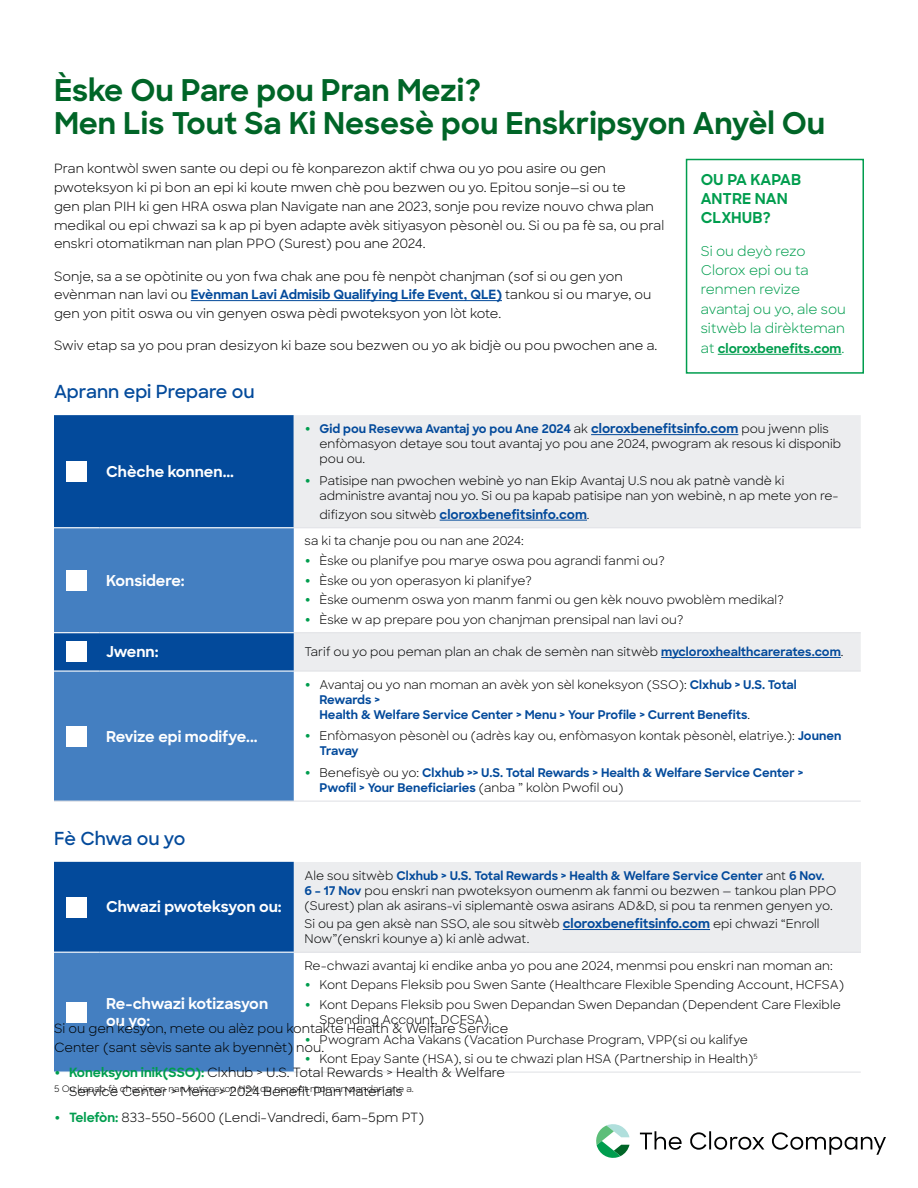
<style>
.page{position:relative;width:918px;height:1188px;background:#fff}
.page>*{position:absolute;margin:0;border:0;box-sizing:border-box;transform-origin:0 0}
.t1{font:700 30px/33px "Sharp Sans";color:#006527}
.t2{font:600 18px "Sharp Sans";color:#034a9b}
.t3{font:700 15px/16.5px "Sharp Sans";color:#fff}
.t4{font:700 15px/18.8px "Sharp Sans";color:#009d4e}
.t5{font:700 15px "Sharp Sans";letter-spacing:-.025em;color:#fff}
.t6{font:13.5px/19.5px "Sharp Sans";color:#009d4e}
.t7{font:12.75px/18.8px "Sharp Sans";color:#000101}
.t8{font:700 12.75px "Sharp Sans";color:#034a9b}
.t9{font:700 12.75px "Sharp Sans";color:#009d4e}
.t10{font:12px/15px "Sharp Sans";color:#000}
.t11{font:12px/15px "Sharp Sans";color:#000101}
.t12{font:700 12px/15px "Sharp Sans";color:#034a9b}
.t13{font:9px "Sharp Sans";color:#000101}
.s1{font-weight:700;color:#034a9b}
.s2{font-weight:400;font-size:13.5px}
.s3{font-weight:700;font-size:16.5px;color:#009d4e}
.s4{font-weight:700;font-size:12.75px;color:#034a9b}
.s5{font-weight:400;font-size:12px;color:#000}
.s6{font-size:16.5px;color:#009d4e}
.s7{font-weight:400;color:#000}
.s8{font-weight:400;color:#000101}
.s9{font-weight:700;color:#009d4e}
</style>
<div class="page">
<hr style="left:191px;top:300px;width:311px;height:1px;background:#034a9b">
<svg style="left:294px;top:415px;width:567px;height:255px;fill:#ecedef"></svg>
<svg style="left:54px;top:415px;width:240px;height:386px;background:#2b6bb2"></svg>
<hr style="left:294px;top:527px;width:567px;height:1px;background:#e2e3e7">
<hr style="left:294px;top:632px;width:567px;height:1px;background:#e2e3e7">
<hr style="left:294px;top:670px;width:567px;height:2px;background:#e2e3e7">
<hr style="left:294px;top:801px;width:567px;height:1px;background:#e2e3e7">
<hr style="left:54px;top:527px;width:45px;height:1px;background:#fff">
<hr style="left:99px;top:527px;width:195px;height:1px;background:#fff">
<hr style="left:54px;top:632px;width:45px;height:1px;background:#fff">
<hr style="left:99px;top:632px;width:195px;height:1px;background:#fff">
<hr style="left:54px;top:670px;width:45px;height:2px;background:#fff">
<hr style="left:99px;top:670px;width:195px;height:2px;background:#fff">
<hr style="left:54px;top:801px;width:45px;height:1px;background:#e2e3e7">
<hr style="left:99px;top:801px;width:195px;height:1px;background:#e2e3e7">
<div style="left:66px;top:461px;width:21px;height:21px;background:#fff"></div>
<hr style="left:591px;top:434px;width:147px;height:1px;background:#034a9b">
<hr style="left:440px;top:520px;width:147px;height:1px;background:#034a9b">
<div style="left:66px;top:570px;width:21px;height:20px;background:#fff"></div>
<div style="left:66px;top:642px;width:21px;height:20px;background:#fff"></div>
<hr style="left:661px;top:657px;width:180px;height:1px;background:#034a9b">
<div style="left:66px;top:726px;width:21px;height:20px;background:#fff"></div>
<div style="left:294px;top:862px;width:567px;height:90px;background:#ecedef"></div>
<svg style="left:54px;top:862px;width:240px;height:210px;background:#2969b1"></svg>
<hr style="left:294px;top:952px;width:567px;height:1px;background:#e2e3e7">
<hr style="left:294px;top:1072px;width:567px;height:1px;background:#e2e3e7">
<hr style="left:54px;top:952px;width:45px;height:1px;background:#fff">
<hr style="left:99px;top:952px;width:195px;height:1px;background:#fff">
<div style="left:66px;top:897px;width:21px;height:20px;background:#fff"></div>
<hr style="left:563px;top:929px;width:147px;height:1px;background:#034a9b">
<div style="left:66px;top:1002px;width:21px;height:20px;background:#fff"></div>
<hr style="left:718px;top:354px;width:124px;height:1px;background:#009d4e">
<div style="left:686px;top:159px;width:178px;height:215px;border:2px solid #009d4e"></div>
<svg style="left:596px;top:1124px;width:33px;height:34px"></svg>
<svg style="left:640px;top:1131px;width:246px;height:24px"></svg>
<h1 class="t1" style="left:54px;top:73px;width:773px">Èske Ou Pare pou Pran Mezi?<br>Men Lis Tout Sa Ki Nesesè pou Enskripsyon Anyèl Ou</h1>
<p class="t7" style="left:54px;top:159px;width:612px">Pran kontwòl swen sante ou depi ou fè konparezon aktif chwa ou yo pou asire ou gen pwoteksyon ki pi bon an epi ki koute mwen chè pou bezwen ou yo. Epitou sonje—si ou te<br>gen plan PIH ki gen HRA oswa plan Navigate nan ane 2023, sonje pou revize nouvo chwa plan medikal ou epi chwazi sa k ap pi byen adapte avèk sitiyasyon pèsonèl ou. Si ou pa fè sa, ou pral enskri otomatikman nan plan PPO (Surest) pou ane 2024.</p>
<p class="t7" style="left:54px;top:266px;width:599px">Sonje, sa a se opòtinite ou yon fwa chak ane pou fè nenpòt chanjman (sof si ou gen yon evènman nan lavi ou <span class="s1">Evènman Lavi Admisib Qualifying Life Event, QLE)</span> tankou si ou marye, ou gen yon pitit oswa ou vin genyen oswa pèdi pwoteksyon yon lòt kote.</p>
<p class="t7" style="left:54px;top:336px;width:605px">Swiv etap sa yo pou pran desizyon ki baze sou bezwen ou yo ak bidjè ou pou pwochen ane a.</p>
<h2 class="t2" style="left:54px;top:379px;width:202px">Aprann epi Prepare ou</h2>
<p class="t4" style="left:701px;top:170px;width:102px">OU PA KAPAB<br>ANTRE NAN<br>CLXHUB?</p>
<p class="t6" style="left:701px;top:240px;width:147px">Si ou deyò rezo<br>Clorox epi ou ta renmen revize avantaj ou yo, ale sou sitwèb la dirèkteman</p>
<p class="t9" style="left:701px;top:339px;width:145px"><span class="s2">at</span> cloroxbenefits.com<span class="s2">.</span></p>
<p class="t3" style="left:106px;top:463px;width:130px">Chèche konnen...</p>
<p class="t3" style="left:106px;top:571px;width:80px">Konsidere:</p>
<p class="t10" style="left:320px;top:421px;width:523px;text-indent:-15px"><span class="s3">•</span> <span class="s1">Gid pou Resevwa Avantaj yo pou Ane 2024</span> ak <span class="s4">cloroxbenefitsinfo.com</span> pou jwenn plis enfòmasyon detaye sou tout avantaj yo pou ane 2024, pwogram ak resous ki disponib pou ou.</p>
<p class="t10" style="left:320px;top:473px;width:521px;text-indent:-15px"><span class="s3">•</span> Patisipe nan pwochen webinè yo nan Ekip Avantaj U.S nou ak patnè vandè ki administre avantaj nou yo. Si ou pa kapab patisipe nan yon webinè, n ap mete yon re-</p>
<p class="t8" style="left:320px;top:505px;width:272px"><span class="s5">difizyon sou sitwèb</span> cloroxbenefitsinfo.com<span class="s5">.</span></p>
<p class="t11" style="left:305px;top:533px;width:221px">sa ki ta chanje pou ou nan ane 2024:</p>
<p class="t10" style="left:305px;top:553px;width:362px"><span class="s3">•</span> Èske ou planifye pou marye oswa pou agrandi fanmi ou?</p>
<p class="t10" style="left:305px;top:572px;width:229px"><span class="s3">•</span> Èske ou yon operasyon ki planifye?</p>
<p class="t10" style="left:305px;top:592px;width:481px"><span class="s3">•</span> Èske oumenm oswa yon manm fanmi ou gen kèk nouvo pwoblèm medikal?</p>
<p class="t10" style="left:305px;top:611px;width:381px"><span class="s3">•</span> Èske w ap prepare pou yon chanjman prensipal nan lavi ou?</p>
<p class="t3" style="left:106px;top:643px;width:54px">Jwenn:</p>
<p class="t11" style="left:305px;top:644px;width:541px">Tarif ou yo pou peman plan an chak de semèn nan sitwèb <span class="s1">mycloroxhealthcarerates.com</span>.</p>
<p class="t3" style="left:106px;top:727px;width:153px">Revize epi modifye...</p>
<h2 class="t2" style="left:54px;top:825px;width:133px">Fè Chwa ou yo</h2>
<p class="t5" style="left:106px;top:896px;width:177px">Chwazi pwoteksyon ou:</p>
<p class="t12" style="left:320px;top:676px;width:479px;text-indent:-15px"><span class="s6">•</span> <span class="s7">Avantaj ou yo nan moman an avèk yon sèl koneksyon (SSO):</span> Clxhub &gt; U.S. Total<br>Rewards &gt;<br>Health &amp; Welfare Service Center &gt; Menu &gt; Your Profile &gt; Current Benefits<span class="s8">.</span></p>
<p class="t10" style="left:320px;top:728px;width:523px;text-indent:-15px"><span class="s3">•</span> Enfòmasyon pèsonèl ou (adrès kay ou, enfòmasyon kontak pèsonèl, elatriye.): <span class="s1">Jounen<br>Travay</span></p>
<p class="t12" style="left:320px;top:765px;width:485px;text-indent:-15px"><span class="s6">•</span> <span class="s7">Benefisyè ou yo:</span> Clxhub &gt;&gt; U.S. Total Rewards &gt; Health &amp; Welfare Service Center &gt;<br>Pwofil &gt; Your Beneficiaries <span class="s7">(anba ” kolòn Pwofil ou)</span></p>
<p class="t11" style="left:305px;top:867px;width:534px">Ale sou sitwèb <span class="s1">Clxhub &gt; U.S. Total Rewards &gt; Health &amp; Welfare Service Center</span> ant <span class="s1">6 Nov.<br>6 – 17 Nov</span> pou enskri nan pwoteksyon oumenm ak fanmi ou bezwen — tankou plan PPO (Surest) plan ak asirans-vi siplemantè oswa asirans AD&amp;D, si pou ta renmen genyen yo.</p>
<p class="t11" style="left:305px;top:916px;width:517px">Si ou pa gen aksè nan SSO, ale sou sitwèb <span class="s4">cloroxbenefitsinfo.com</span> epi chwazi “Enroll<br>Now”(enskri kounye a) ki anlè adwat.</p>
<p class="t11" style="left:305px;top:957px;width:530px">Re-chwazi avantaj ki endike anba yo pou ane 2024, menmsi pou enskri nan moman an:</p>
<p class="t10" style="left:305px;top:977px;width:541px"><span class="s3">•</span> Kont Depans Fleksib pou Swen Sante (Healthcare Flexible Spending Account, HCFSA)</p>
<p class="t10" style="left:320px;top:997px;width:523px;text-indent:-15px"><span class="s3">•</span> Kont Depans Fleksib pou Swen Depandan Swen Depandan (Dependent Care Flexible<br>Spending Account, DCFSA)</p>
<p class="t10" style="left:305px;top:1031px;width:445px"><span class="s3">•</span> Pwogram Acha Vakans (Vacation Purchase Program, VPP(si ou kalifye</p>
<p class="t10" style="left:305px;top:1051px;width:455px"><span class="s3">•</span> Kont Epay Sante (HSA), si ou te chwazi plan HSA (Partnership in Health)<sup>5</sup></p>
<p class="t13" style="left:54px;top:1082px;width:361px">5 Ou kapab fè chanjman nan kotizasyon HSA ou nenpòt moman pandan ane a.</p>
<p class="t3" style="left:106px;top:995px;width:164px">Re-chwazi kotizasyon ou yo:</p>
<p class="t7" style="left:54px;top:1019px;width:456px">Si ou gen kesyon, mete ou alèz pou kontakte Health &amp; Welfare Service<br>Center (sant sèvis sante ak byennèt) nou.</p>
<p class="t7" style="left:69px;top:1063px;width:438px;text-indent:-15px"><span class="s3">•</span> <span class="s9">Koneksyon inik(SSO):</span> Clxhub &gt; U.S. Total Rewards &gt; Health &amp; Welfare<br>Service Center &gt; Menu &gt; 2024 Benefit Plan Materials</p>
<p class="t7" style="left:54px;top:1107px;width:372px"><span class="s3">•</span> <span class="s9">Telefòn:</span> 833-550-5600 (Lendi-Vandredi, 6am–5pm PT)</p>
</div>
